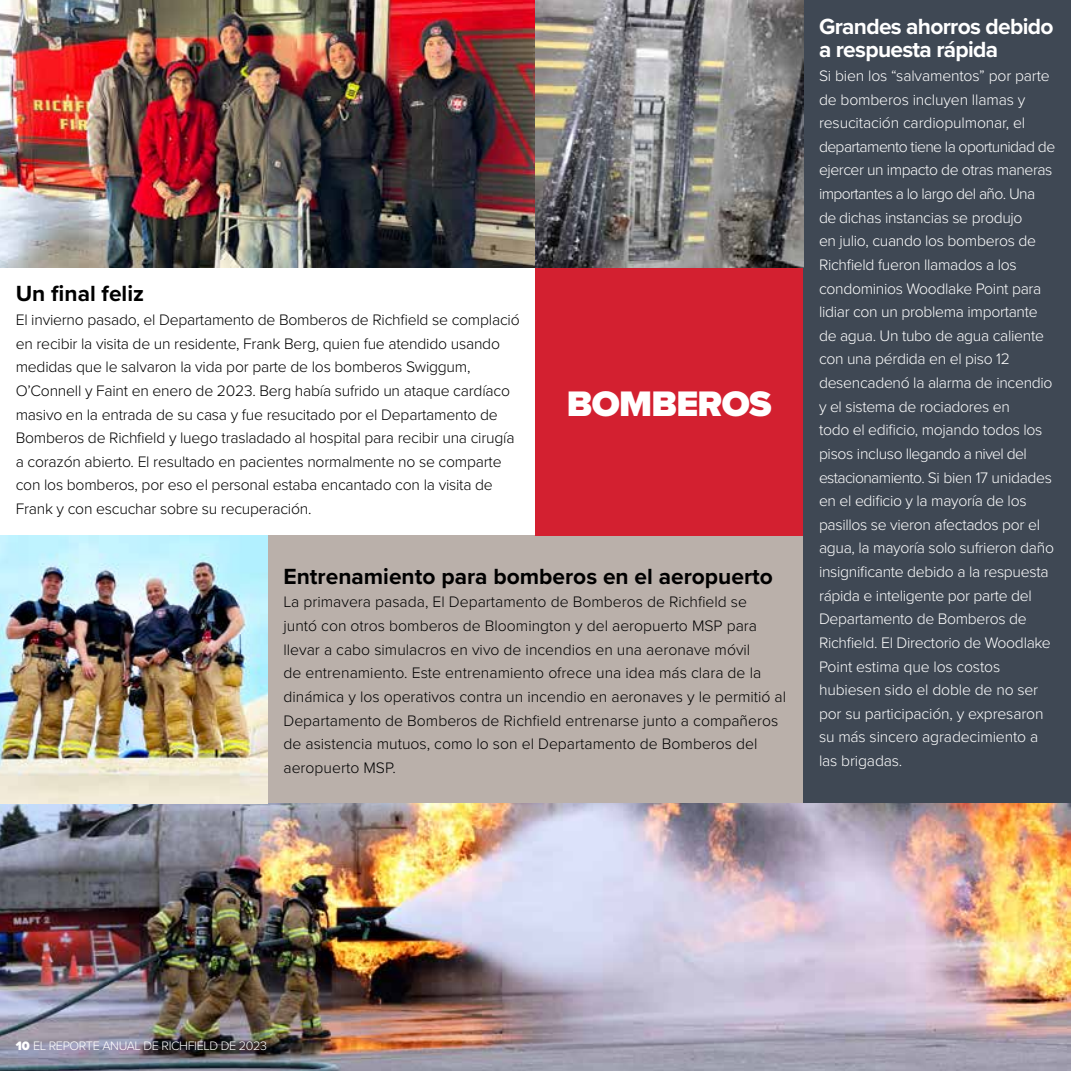
<style>
.page{position:relative;width:1071px;height:1071px;background:#fff}
.page>*{position:absolute;margin:0;border:0;box-sizing:border-box;transform-origin:0 0}
.t1{font:900 36.75px "Proxima Nova";letter-spacing:-.02em;color:#fff}
.t2{font:700 22.75px "Proxima Nova";color:#000}
.t3{font:700 22.75px/23.6px "Proxima Nova";letter-spacing:-.03em;color:#fff}
.t4{font:300 15.75px/23.6px "Proxima Nova";letter-spacing:-.015em;color:#000}
.t5{font:300 15.75px/23.6px "Proxima Nova";letter-spacing:-.02em;color:#fff}
.t6{font:300 12.6px "Proxima Nova";letter-spacing:-.03em;color:#fff}
.s1{font-weight:900}
</style>
<div class="page">
<div style="left:268px;top:536px;width:535px;height:267px;background:#bab0aa"></div>
<div style="left:803px;top:0;width:268px;height:803px;background:#3f4854"></div>
<img style="left:0;top:803px;width:1071px;height:268px">
<img style="left:0;top:0;width:803px;height:268px">
<img style="left:0;top:536px;width:268px;height:267px">
<div style="left:536px;top:268px;width:267px;height:268px;background:#d32030"></div>
<h2 class="t2" style="left:16px;top:277px;width:130px">Un final feliz</h2>
<p class="t4" style="left:16px;top:307px;width:505px">El invierno pasado, el Departamento de Bomberos de Richfield se complació en recibir la visita de un residente, Frank Berg, quien fue atendido usando medidas que le salvaron la vida por parte de los bomberos Swiggum, O’Connell y Faint en enero de 2023. Berg había sufrido un ataque cardíaco masivo en la entrada de su casa y fue resucitado por el Departamento de Bomberos de Richfield y luego trasladado al hospital para recibir una cirugía a corazón abierto. El resultado en pacientes normalmente no se comparte con los bomberos, por eso el personal estaba encantado con la visita de Frank y con escuchar sobre su recuperación.</p>
<h1 class="t1" style="left:567px;top:376px;width:206px">BOMBEROS</h1>
<h2 class="t2" style="left:284px;top:559px;width:491px">Entrenamiento para bomberos en el aeropuerto</h2>
<p class="t4" style="left:284px;top:590px;width:504px">La primavera pasada, El Departamento de Bomberos de Richfield se<br>juntó con otros bomberos de Bloomington y del aeropuerto MSP para llevar a cabo simulacros en vivo de incendios en una aeronave móvil<br>de entrenamiento. Este entrenamiento ofrece una idea más clara de la dinámica y los operativos contra un incendio en aeronaves y le permitió al Departamento de Bomberos de Richfield entrenarse junto a compañeros de asistencia mutuos, como lo son el Departamento de Bomberos del aeropuerto MSP.</p>
<h2 class="t3" style="left:819px;top:14px;width:236px">Grandes ahorros debido a respuesta rápida</h2>
<p class="t5" style="left:819px;top:63px;width:238px">Si bien los “salvamentos” por parte de bomberos incluyen llamas y resucitación cardiopulmonar, el departamento tiene la oportunidad de ejercer un impacto de otras maneras importantes a lo largo del año. Una de dichas instancias se produjo<br>en julio, cuando los bomberos de<br>Richfield fueron llamados a los condominios Woodlake Point para lidiar con un problema importante de agua. Un tubo de agua caliente con una pérdida en el piso 12 desencadenó la alarma de incendio y el sistema de rociadores en<br>todo el edificio, mojando todos los pisos incluso llegando a nivel del estacionamiento. Si bien 17 unidades en el edificio y la mayoría de los pasillos se vieron afectados por el agua, la mayoría solo sufrieron daño insignificante debido a la respuesta rápida e inteligente por parte del<br>Departamento de Bomberos de<br>Richfield. El Directorio de Woodlake<br>Point estima que los costos hubiesen sido el doble de no ser por su participación, y expresaron su más sincero agradecimiento a las brigadas.</p>
<p class="t6" style="left:16px;top:1036px;width:253px"><span class="s1">10</span> EL REPORTE ANUAL DE RICHFIELD DE 2023</p>
</div>
